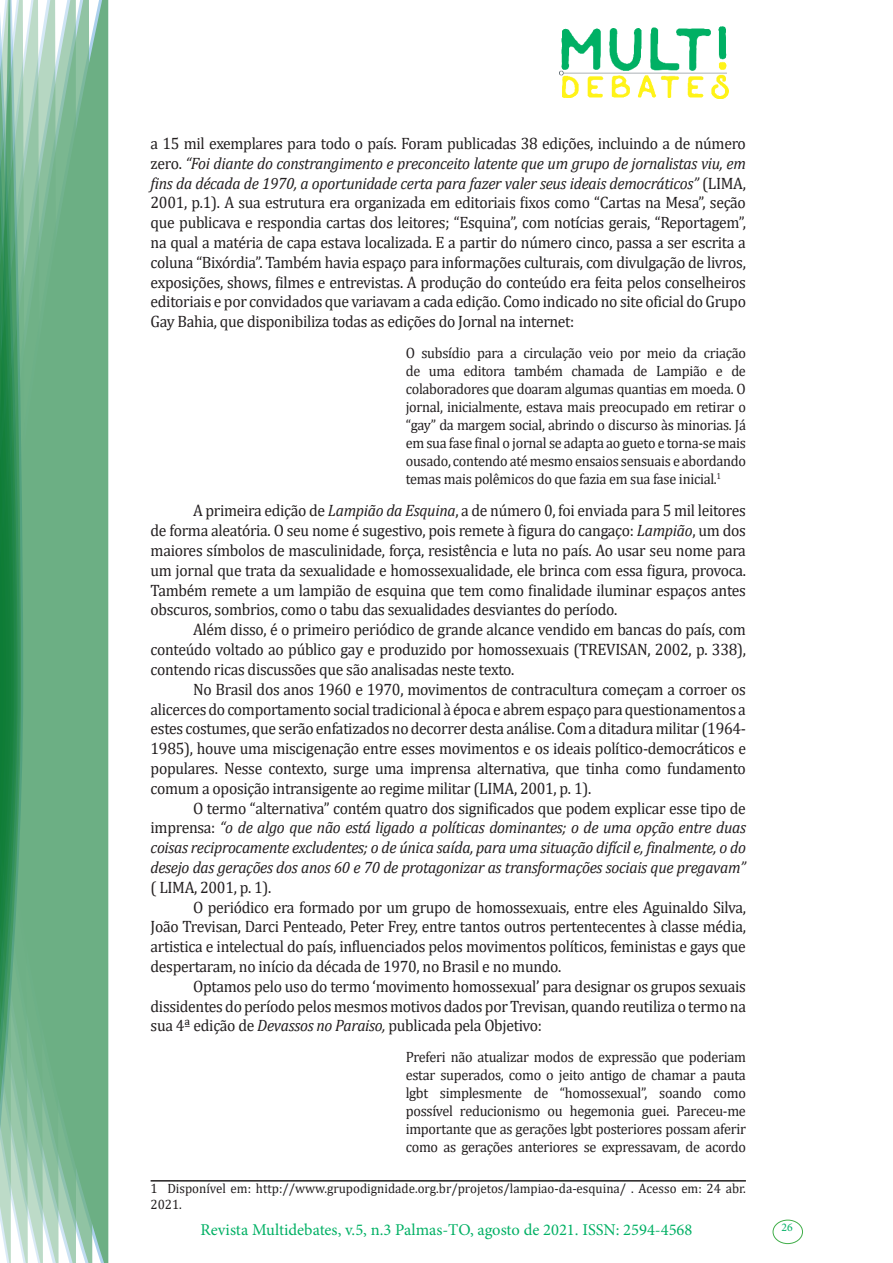
<style>
.page{position:relative;width:893px;height:1263px;background:#fff}
.page>*{position:absolute;margin:0;border:0;box-sizing:border-box;transform-origin:0 0}
.Texto_base{font:16.5px/19.8px "Cambria";letter-spacing:-.02em;color:#231f20;text-align:justify;scale:.95 1}
.Texto_base-2{font:italic 16.5px/19.8px "Cambria";letter-spacing:-.02em;color:#231f20;text-align:justify;scale:.95 1}
.t1{font:16.5px "Minion Pro";color:#00b064}
.Citação_deb{font:15px/18px "Cambria";letter-spacing:-.02em;color:#231f20;text-align:justify;scale:.95 1}
.Rodapé_debates{font:13.5px/16.2px "Cambria";color:#231f20;scale:.96 1}
.t2{font:11.7px "Minion Pro";color:#00b064}
.s1{font-style:italic}
.s2{font-style:normal}
</style>
<div class="page">
<img style="left:559px;top:26px;width:169px;height:72px">
<div style="left:95px;top:0;width:14px;height:1263px;background:#6caf84"></div>
<svg style="left:79px;top:0;width:16px;height:1263px;background:#71b289"></svg>
<svg style="left:62px;top:0;width:17px;height:1263px;background:#75b48c"></svg>
<svg style="left:45px;top:0;width:17px;height:1263px;background:#7cb792"></svg>
<svg style="left:30px;top:0;width:15px;height:1263px;background:#80ba96"></svg>
<svg style="left:0;top:0;width:30px;height:1263px;background:#61a97f"></svg>
<div style="left:772px;top:1219px;width:31px;height:25px;border:1px solid #40ae49;border-radius:50%"></div>
<hr style="left:151px;top:1180px;width:595px;height:1px;background:#231f20">
<p class="Texto_base" style="left:151px;top:133px;width:628px">a 15 mil exemplares para todo o país. Foram publicadas 38 edições, incluindo a de número zero. <span class="s1">“Foi diante do constrangimento e preconceito latente que um grupo de jornalistas viu, em fins da década de 1970, a oportunidade certa para fazer valer seus ideais democráticos”</span> (LIMA, 2001, p.1). A sua estrutura era organizada em editoriais fixos como “Cartas na Mesa”, seção que publicava e respondia cartas dos leitores; “Esquina”, com notícias gerais, “Reportagem”, na qual a matéria de capa estava localizada. E a partir do número cinco, passa a ser escrita a coluna “Bixórdia”. Também havia espaço para informações culturais, com divulgação de livros, exposições, shows, filmes e entrevistas. A produção do conteúdo era feita pelos conselheiros editoriais e por convidados que variavam a cada edição. Como indicado no site oficial do Grupo Gay Bahia, que disponibiliza todas as edições do Jornal na internet:</p>
<p class="Citação_deb" style="left:406px;top:344px;width:360px">O subsídio para a circulação veio por meio da criação de uma editora também chamada de Lampião e de colaboradores que doaram algumas quantias em moeda. O jornal, inicialmente, estava mais preocupado em retirar o “gay” da margem social, abrindo o discurso às minorias. Já em sua fase final o jornal se adapta ao gueto e torna-se mais ousado, contendo até mesmo ensaios sensuais e abordando temas mais polêmicos do que fazia em sua fase inicial.<sup>1</sup></p>
<p class="Texto_base" style="left:151px;top:501px;width:628px;text-indent:43px">A primeira edição de <span class="s1">Lampião da Esquina</span>, a de número 0, foi enviada para 5 mil leitores de forma aleatória. O seu nome é sugestivo, pois remete à figura do cangaço: <span class="s1">Lampião</span>, um dos maiores símbolos de masculinidade, força, resistência e luta no país. Ao usar seu nome para um jornal que trata da sexualidade e homossexualidade, ele brinca com essa figura, provoca.<br>Também remete a um lampião de esquina que tem como finalidade iluminar espaços antes obscuros, sombrios, como o tabu das sexualidades desviantes do período.</p>
<p class="Texto_base" style="left:151px;top:620px;width:628px;text-indent:43px">Além disso, é o primeiro periódico de grande alcance vendido em bancas do país, com conteúdo voltado ao público gay e produzido por homossexuais (TREVISAN, 2002, p. 338), contendo ricas discussões que são analisadas neste texto.</p>
<p class="Texto_base" style="left:151px;top:679px;width:628px;text-indent:43px">No Brasil dos anos 1960 e 1970, movimentos de contracultura começam a corroer os alicerces do comportamento social tradicional à época e abrem espaço para questionamentos a estes costumes, que serão enfatizados no decorrer desta análise. Com a ditadura militar (1964- 1985), houve uma miscigenação entre esses movimentos e os ideais político-democráticos e populares. Nesse contexto, surge uma imprensa alternativa, que tinha como fundamento comum a oposição intransigente ao regime militar (LIMA, 2001, p. 1).</p>
<p class="Texto_base-2" style="left:151px;top:797px;width:628px;text-indent:43px"><span class="s2">O termo “alternativa” contém quatro dos significados que podem explicar esse tipo de imprensa:</span> “o de algo que não está ligado a políticas dominantes; o de uma opção entre duas coisas reciprocamente excludentes; o de única saída, para uma situação difícil e, finalmente, o do desejo das gerações dos anos 60 e 70 de protagonizar as transformações sociais que pregavam” <span class="s2">( LIMA, 2001, p. 1).</span></p>
<p class="Texto_base" style="left:151px;top:897px;width:628px;text-indent:43px">O periódico era formado por um grupo de homossexuais, entre eles Aguinaldo Silva, João Trevisan, Darci Penteado, Peter Frey, entre tantos outros pertentecentes à classe média, artistica e intelectual do país, influenciados pelos movimentos políticos, feministas e gays que despertaram, no início da década de 1970, no Brasil e no mundo.</p>
<p class="Texto_base" style="left:151px;top:976px;width:628px;text-indent:43px">Optamos pelo uso do termo ‘movimento homossexual’ para designar os grupos sexuais dissidentes do período pelos mesmos motivos dados por Trevisan, quando reutiliza o termo na sua 4ª edição de <span class="s1">Devassos no Paraiso,</span> publicada pela Objetivo:</p>
<p class="Citação_deb" style="left:406px;top:1048px;width:360px">Preferi não atualizar modos de expressão que poderiam estar superados, como o jeito antigo de chamar a pauta lgbt simplesmente de “homossexual”, soando como possível reducionismo ou hegemonia guei. Pareceu-me importante que as gerações lgbt posteriores possam aferir como as gerações anteriores se expressavam, de acordo</p>
<p class="Rodapé_debates" style="left:151px;top:1180px;width:622px">1 Disponível em: http://www.grupodignidade.org.br/projetos/lampiao-da-esquina/ . Acesso em: 24 abr.<br>2021.</p>
<p class="t1" style="left:200px;top:1218px;width:493px">Revista Multidebates, v.5, n.3 Palmas-TO, agosto de 2021. ISSN: 2594-4568</p>
<p class="t2" style="left:781px;top:1219px;width:13px">26</p>
</div>
